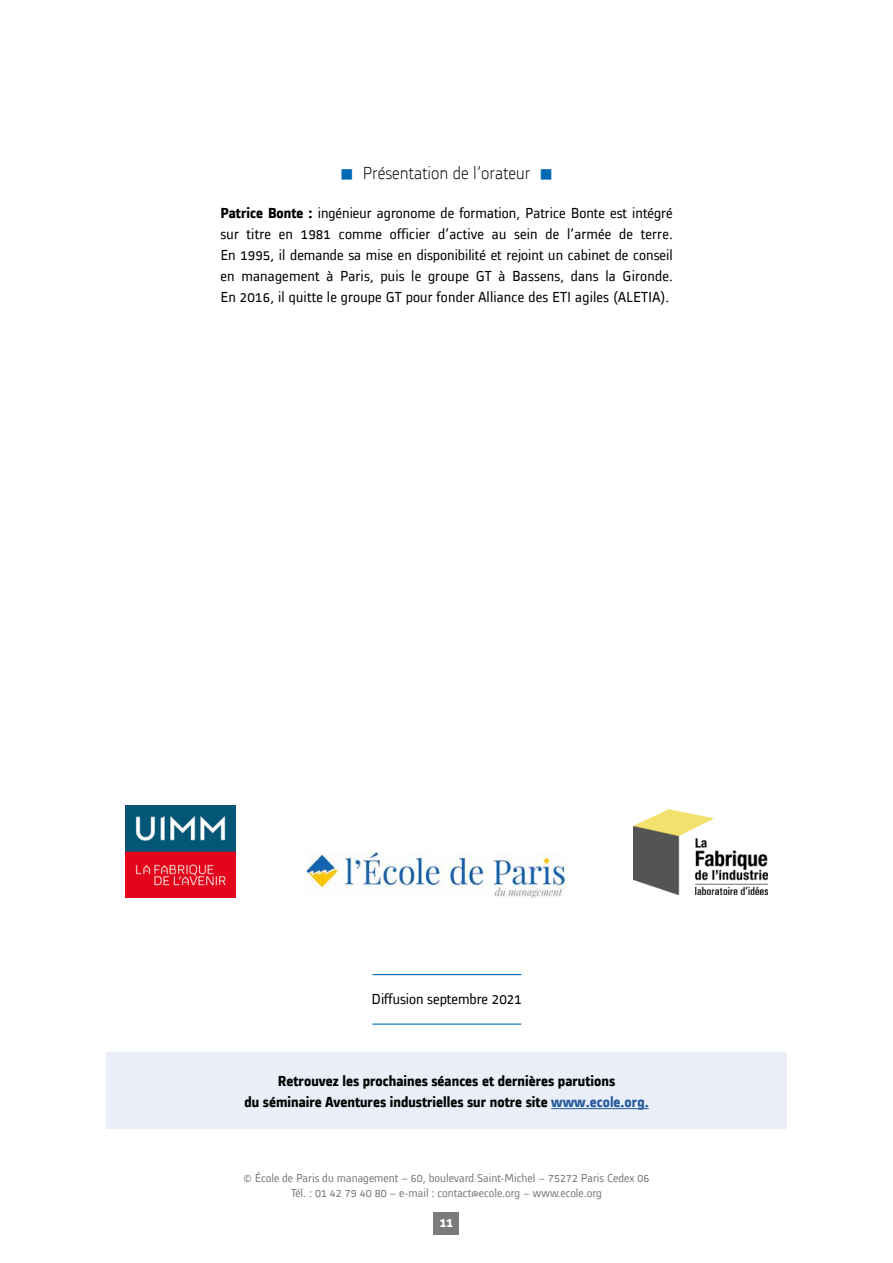
<style>
.page{position:relative;width:893px;height:1263px;background:#fff}
.page>*{position:absolute;margin:0;border:0;box-sizing:border-box;transform-origin:0 0}
.t1{font:300 18px "Alstom";color:#000}
.t2{font:15px/21px "Alstom";letter-spacing:.01em;color:#000;text-align:justify}
.t3{font:700 15px/21.8px "Alstom";color:#000;text-align:center}
.t4{font:700 13.5px "Alstom";color:#fff}
.t5{font:12px/14.4px "Alstom";color:#7c7b7b;text-align:center}
.s1{color:#0069b4}
.s2{font-weight:700}
.s3{color:#275b9b}
</style>
<div class="page">
<div style="left:434px;top:1212px;width:25px;height:23px;background:#7c7b7b"></div>
<hr style="left:372px;top:974px;width:149px;height:1px;background:#0069b4">
<hr style="left:372px;top:1023px;width:149px;height:2px;background:#0069b4">
<div style="left:106px;top:1052px;width:681px;height:77px;background:#e9eef9"></div>
<hr style="left:551px;top:1108px;width:98px;height:1px;background:#275b9b">
<img style="left:634px;top:809px;width:134px;height:85px">
<img style="left:126px;top:805px;width:109px;height:93px">
<img style="left:305px;top:853px;width:263px;height:44px">
<p class="t1" style="left:340px;top:161px;width:214px"><span class="s1">■</span> Présentation de l’orateur <span class="s1">■</span></p>
<p class="t2" style="left:220px;top:201px;width:454px"><span class="s2">Patrice Bonte :</span> ingénieur agronome de formation, Patrice Bonte est intégré sur titre en 1981 comme officier d’active au sein de l’armée de terre.<br>En 1995, il demande sa mise en disponibilité et rejoint un cabinet de conseil en management à Paris, puis le groupe GT à Bassens, dans la Gironde.<br>En 2016, il quitte le groupe GT pour fonder Alliance des ETI agiles (ALETIA).</p>
<p class="t2" style="left:372px;top:987px;width:152px">Diffusion septembre 2021</p>
<p class="t3" style="left:244px;top:1069px;width:406px">Retrouvez les prochaines séances et dernières parutions<br>du séminaire Aventures industrielles sur notre site <span class="s3">www.ecole.org.</span></p>
<p class="t5" style="left:244px;top:1170px;width:407px">© École de Paris du management – 60, boulevard Saint-Michel – 75272 Paris Cedex 06<br>Tél. : 01 42 79 40 80 – e-mail : contact@ecole.org – www.ecole.org</p>
<p class="t4" style="left:440px;top:1213px;width:15px">11</p>
</div>
